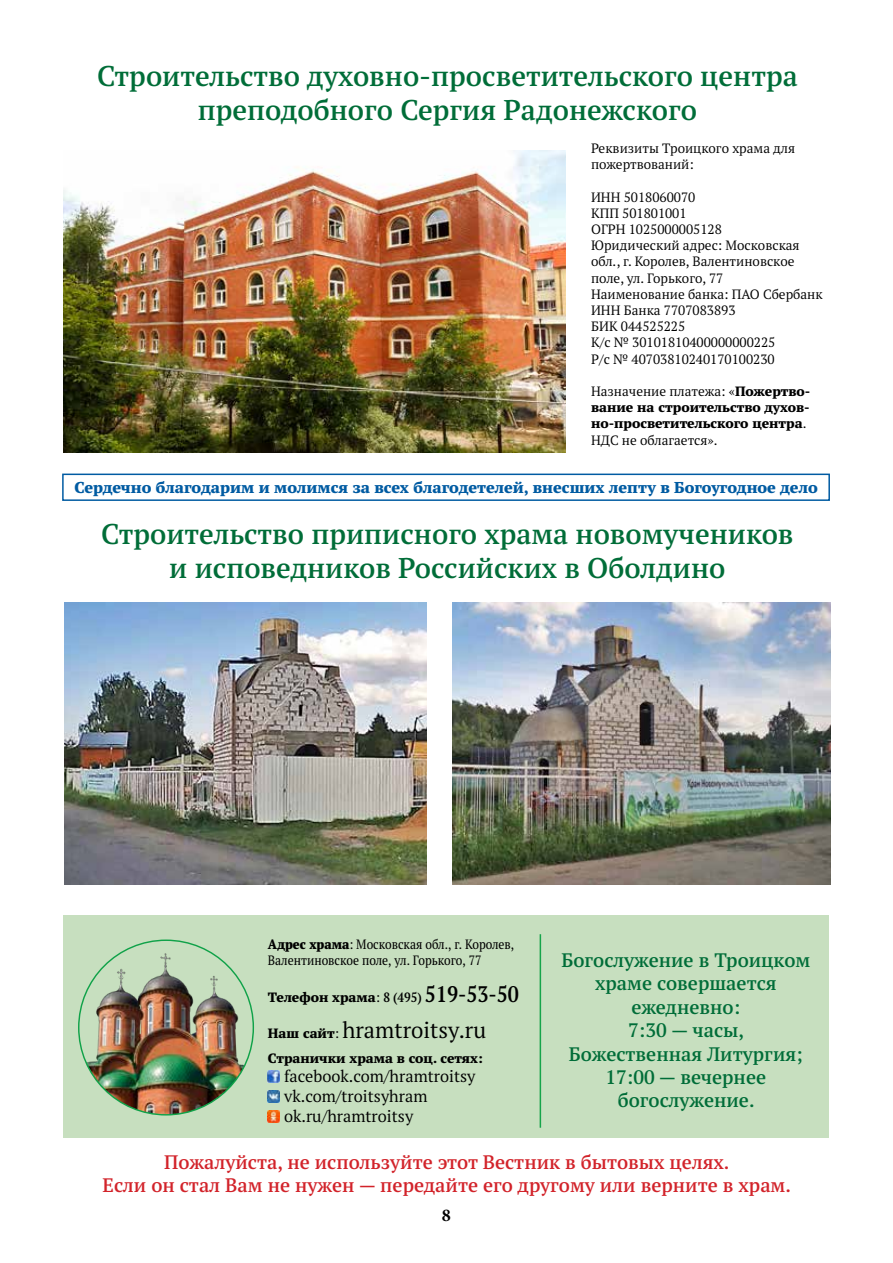
<style>
.page{position:relative;width:893px;height:1263px;background:#fff}
.page>*{position:absolute;margin:0;border:0;box-sizing:border-box;transform-origin:0 0}
.t1{font:600 28.5px/34.2px "PT Serif Pro";color:#006d38;text-align:center}
.t2{font:22.5px "PT Serif Pro";color:#000}
.t3{font:600 19.5px/23.4px "PT Serif Pro";color:#d2232a;text-align:center}
.t4{font:600 19.5px/23.4px "PT Serif Pro";color:#006d38;text-align:center}
.t5{font:700 18px "Minion Pro";color:#000}
.t6{font:16.5px/19.8px "PT Serif Pro";color:#000}
.t7{font:800 15.75px "PT Serif Pro";color:#005ba2}
.t8{font:13.5px/16.2px "PT Serif Pro";color:#000}
.t9{font:800 13.5px/16.2px "PT Serif Pro";color:#000}
.t10{font:13.5px/16.2px "PT Serif Pro Narrow";color:#000}
.s1{font-weight:400}
.s2{font-weight:800}
.s3{font-family:"PT Serif Pro Narrow";font-weight:600}
.s4{font-family:"PT Serif Pro Narrow";font-weight:600;font-size:22.5px}
.s5{font-weight:800;font-size:13.5px}
.s6{font-size:13.5px}
</style>
<div class="page">
<div style="left:64px;top:915px;width:765px;height:223px;background:#c7dfbf"></div>
<img style="left:79px;top:942px;width:174px;height:173px">
<hr style="left:540px;top:934px;width:1px;height:194px;background:#16a44a">
<svg style="left:268px;top:1070px;width:12px;height:12px"></svg>
<svg style="left:268px;top:1091px;width:12px;height:12px"></svg>
<svg style="left:268px;top:1111px;width:12px;height:11px"></svg>
<img style="left:65px;top:603px;width:361px;height:281px">
<img style="left:453px;top:603px;width:377px;height:281px">
<img style="left:64px;top:151px;width:502px;height:302px">
<div style="left:62px;top:474px;width:768px;height:27px;border:2px solid #005ba2"></div>
<h1 class="t1" style="left:97px;top:58px;width:702px">Строительство духовно-просветительского центра преподобного Сергия Радонежского</h1>
<p class="t8" style="left:591px;top:140px;width:206px">Реквизиты Троицкого храма для пожертвований:</p>
<p class="t8" style="left:591px;top:188px;width:233px">ИНН 5018060070<br>КПП 501801001<br>ОГРН 1025000005128<br>Юридический адрес: Московская обл., г. Королев, Валентиновское поле, ул. Горького, 77<br>Наименование банка: ПАО Сбербанк<br>ИНН Банка 7707083893<br>БИК 044525225<br>К/с № 30101810400000000225<br>Р/с № 40703810240170100230</p>
<p class="t9" style="left:591px;top:383px;width:221px"><span class="s1">Назначение платежа: «</span>Пожертво&shy;вание на строительство духов&shy;но-просветительского центра<span class="s1">.<br>НДС не облагается».</span></p>
<p class="t7" style="left:74px;top:477px;width:745px">Сердечно благодарим и молимся за всех благодетелей, внесших лепту в Богоугодное дело</p>
<h1 class="t1" style="left:101px;top:516px;width:694px">Строительство приписного храма новомучеников и исповедников Российских в Оболдино</h1>
<p class="t10" style="left:268px;top:936px;width:248px"><span class="s2">Адрес храма</span>: Московская обл., г. Королев,<br>Валентиновское поле, ул. Горького, 77</p>
<p class="t9" style="left:268px;top:989px;width:253px">Телефон храма<span class="s1">:</span> <span class="s3">8 (495)</span> <span class="s4">519-53-50</span></p>
<h2 class="t2" style="left:268px;top:1015px;width:220px"><span class="s5">Наш сайт</span><span class="s6">:</span> hramtroitsy.ru</h2>
<p class="t9" style="left:268px;top:1049px;width:216px">Странички храма в соц. сетях:</p>
<p class="t6" style="left:284px;top:1066px;width:193px">facebook.com/hramtroitsy vk.com/troitsyhram ok.ru/hramtroitsy</p>
<h3 class="t4" style="left:561px;top:948px;width:250px">Богослужение в Троицком храме совершается ежедневно:<br>7:30 — часы,<br>Божественная Литургия;<br>17:00 — вечернее богослужение.</h3>
<h3 class="t3" style="left:103px;top:1150px;width:690px">Пожалуйста, не используйте этот Вестник в бытовых целях.<br>Если он стал Вам не нужен — передайте его другому или верните в храм.</h3>
<h3 class="t5" style="left:442px;top:1202px;width:10px">8</h3>
</div>
